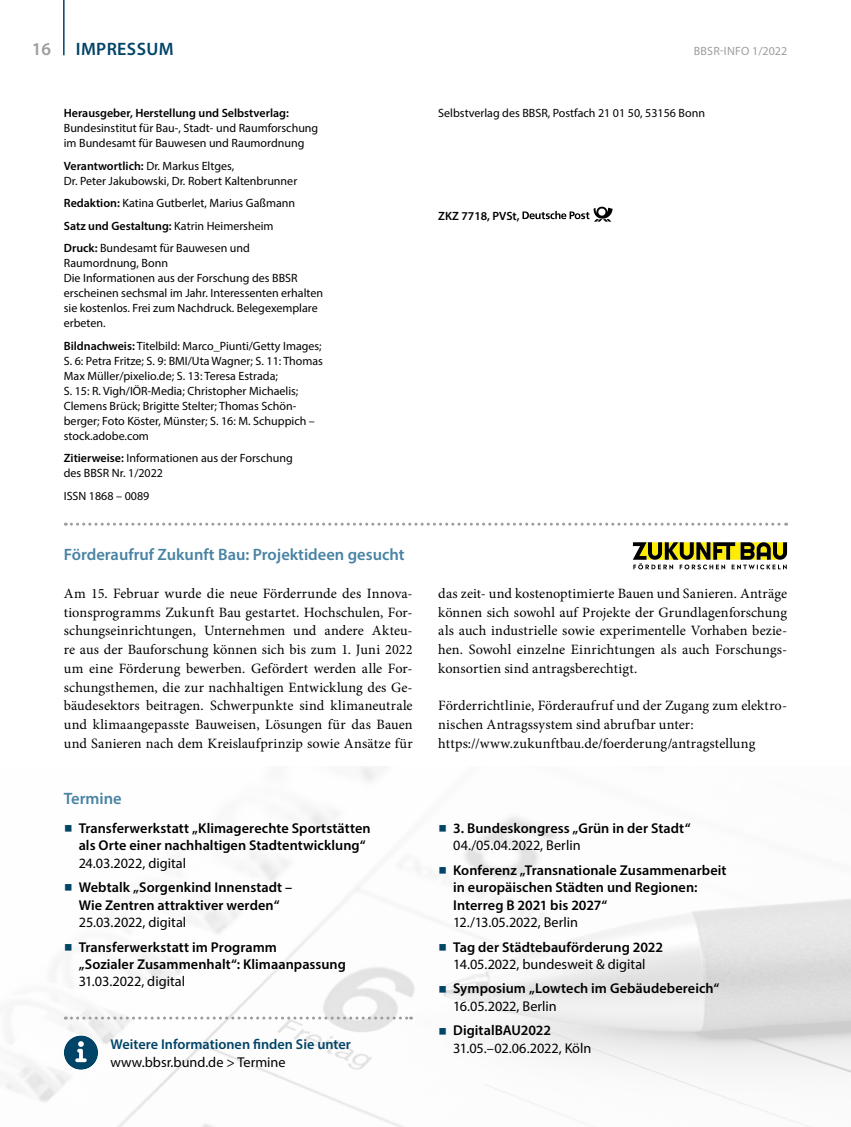
<style>
.page{position:relative;width:851px;height:1127px;background:#fff}
.page>*{position:absolute;margin:0;border:0;box-sizing:border-box;transform-origin:0 0}
.t1{font:600 18px "Myriad Pro";letter-spacing:.02em;color:#004467}
.t2{font:600 18px "Myriad Pro";color:#9d9d9c}
.Headline_2_-_H2{font:600 16.5px "Myriad Pro";color:#4883a3}
.Fliesstext_-_P{font:14.25px/18.8px "Minion Pro";letter-spacing:.01em;color:#000;text-align:justify}
.t3{font:600 14.25px/17.2px "Myriad Pro";letter-spacing:.005em;color:#000}
.t4{font:14.25px/17.2px "Myriad Pro";color:#000;text-align:center}
.Weitere_Informationen{font:600 14.25px/17.2px "Myriad Pro";color:#004467}
.t5{font:12px/15px "Myriad Pro";color:#000}
.t6{font:600 12px "Myriad Pro";color:#000}
.t7{font:12px "Myriad Pro";letter-spacing:.02em;color:#9d9d9c}
.s1{font-weight:600}
.s2{font-weight:400}
.s3{font-family:"Minion Pro";font-weight:400;font-size:22.5px;color:#004467}
.s4{font-weight:400;color:#000}
.s5{font-family:"Minion Pro";font-size:22.5px;color:#004467}
</style>
<div class="page">
<hr style="left:63px;top:0;width:2px;height:55px;background:#004467">
<svg style="left:522px;top:207px;width:90px;height:14px"></svg>
<svg style="left:65px;top:523px;width:721px;height:3px"></svg>
<img style="left:5px;top:766px;width:845px;height:361px">
<svg style="left:632px;top:542px;width:155px;height:27px"></svg>
<svg style="left:65px;top:1016px;width:346px;height:3px"></svg>
<svg style="left:64px;top:1035px;width:34px;height:35px"></svg>
<p class="t2" style="left:32px;top:38px;width:21px">16</p>
<p class="t1" style="left:76px;top:38px;width:99px">IMPRESSUM</p>
<p class="t7" style="left:693px;top:44px;width:95px">BBSR-INFO 1/2022</p>
<p class="t5" style="left:64px;top:106px;width:256px"><span class="s1">Herausgeber, Herstellung und Selbstverlag:<br></span>Bundesinstitut für Bau-, Stadt- und Raumforschung im Bundesamt für Bauwesen und Raumordnung</p>
<p class="t5" style="left:64px;top:158px;width:235px"><span class="s1">Verantwortlich:</span> Dr. Markus Eltges,<br>Dr. Peter Jakubowski, Dr. Robert Kaltenbrunner</p>
<p class="t5" style="left:64px;top:196px;width:233px"><span class="s1">Redaktion:</span> Katina Gutberlet, Marius Gaßmann</p>
<p class="t6" style="left:64px;top:218px;width:211px">Satz und Gestaltung: <span class="s2">Katrin Heimersheim</span></p>
<p class="t5" style="left:64px;top:240px;width:261px"><span class="s1">Druck:</span> Bundesamt für Bauwesen und Raumordnung, Bonn<br>Die Informationen aus der Forschung des BBSR erscheinen sechsmal im Jahr. Interessenten erhalten sie kostenlos. Frei zum Nachdruck. Belegexemplare erbeten.</p>
<p class="t5" style="left:64px;top:338px;width:261px"><span class="s1">Bildnachweis:</span> Titelbild: Marco_Piunti/Getty Images; S. 6: Petra Fritze; S. 9: BMI/Uta Wagner; S. 11: Thomas Max Müller/pixelio.de; S. 13: Teresa Estrada;<br>S. 15: R. Vigh/IÖR-Media; Christopher Michaelis; Clemens Brück; Brigitte Stelter; Thomas Schön&shy;berger; Foto Köster, Münster; S. 16: M. Schuppich – stock.adobe.com</p>
<p class="t5" style="left:64px;top:450px;width:230px"><span class="s1">Zitierweise:</span> Informationen aus der Forschung des BBSR Nr. 1/2022</p>
<p class="t5" style="left:64px;top:488px;width:87px">ISSN 1868 – 0089</p>
<h2 class="Headline_2_-_H2" style="left:64px;top:544px;width:342px">Förderaufruf Zukunft Bau: Projektideen gesucht</h2>
<p class="Fliesstext_-_P" style="left:64px;top:584px;width:350px">Am 15. Februar wurde die neue Förderrunde des Innova&shy;tionsprogramms Zukunft Bau gestartet. Hochschulen, For&shy;schungseinrichtungen, Unternehmen und andere Akteu&shy;re aus der Bauforschung können sich bis zum 1. Juni 2022 um eine Förderung bewerben. Gefördert werden alle For&shy;schungsthemen, die zur nachhaltigen Entwicklung des Ge&shy;bäudesektors beitragen. Schwerpunkte sind klimaneutrale und klimaangepasste Bauweisen, Lösungen für das Bauen und Sanieren nach dem Kreislaufprinzip sowie Ansätze für</p>
<h2 class="Headline_2_-_H2" style="left:64px;top:788px;width:59px">Termine</h2>
<p class="t3" style="left:79px;top:819px;width:293px;text-indent:-15px"><span class="s3">■</span> Transferwerkstatt „Klimagerechte Sportstätten als Orte einer nachhaltigen Stadtentwicklung“<br><span class="s2">24.03.2022, digital</span></p>
<p class="t3" style="left:79px;top:878px;width:215px;text-indent:-15px"><span class="s3">■</span> Webtalk „Sorgenkind Innenstadt –<br>Wie Zentren attraktiver werden“<br><span class="s2">25.03.2022, digital</span></p>
<p class="t3" style="left:79px;top:938px;width:269px;text-indent:-15px"><span class="s3">■</span> Transferwerkstatt im Programm<br>„Sozialer Zusammenhalt“: Klimaanpassung<br><span class="s2">31.03.2022, digital</span></p>
<p class="Weitere_Informationen" style="left:111px;top:1035px;width:242px">Weitere Informationen finden Sie unter <span class="s4">www.bbsr.bund.de &gt; Termine</span></p>
<p class="t5" style="left:438px;top:106px;width:268px">Selbstverlag des BBSR, Postfach 21 01 50, 53156 Bonn</p>
<p class="t6" style="left:438px;top:208px;width:83px">ZKZ 7718, PVSt,</p>
<p class="Fliesstext_-_P" style="left:438px;top:584px;width:350px">das zeit- und kostenoptimierte Bauen und Sanieren. Anträge können sich sowohl auf Projekte der Grundlagenforschung als auch industrielle sowie experimentelle Vorhaben bezie&shy;hen. Sowohl einzelne Einrichtungen als auch Forschungs&shy;konsortien sind antragsberechtigt.</p>
<p class="Fliesstext_-_P" style="left:438px;top:696px;width:350px">Förderrichtlinie, Förderaufruf und der Zugang zum elektro&shy;nischen Antragssystem sind abrufbar unter:</p>
<p class="Fliesstext_-_P" style="left:438px;top:734px;width:318px">https://www.zukunftbau.de/foerderung/antragstellung</p>
<p class="t3" style="left:453px;top:819px;width:239px;text-indent:-15px"><span class="s3">■</span> 3. Bundeskongress „Grün in der Stadt“<br><span class="s2">04./05.04.2022, Berlin</span></p>
<p class="t3" style="left:453px;top:861px;width:275px;text-indent:-15px"><span class="s3">■</span> Konferenz „Transnationale Zusammenarbeit in europäischen Städten und Regionen:<br>Interreg B 2021 bis 2027“<br><span class="s2">12./13.05.2022, Berlin</span></p>
<p class="t4" style="left:438px;top:938px;width:226px"><span class="s5">■</span> <span class="s1">Tag der Städtebauförderung 2022<br></span>14.05.2022, bundesweit &amp; digital</p>
<p class="t3" style="left:453px;top:980px;width:268px;text-indent:-15px"><span class="s3">■</span> Symposium „Lowtech im Gebäudebereich“<br><span class="s2">16.05.2022, Berlin</span></p>
<p class="t4" style="left:453px;top:1022px;width:140px;text-align:left;text-indent:-15px"><span class="s5">■</span> <span class="s1">DigitalBAU2022<br></span>31.05.–02.06.2022, Köln</p>
</div>
